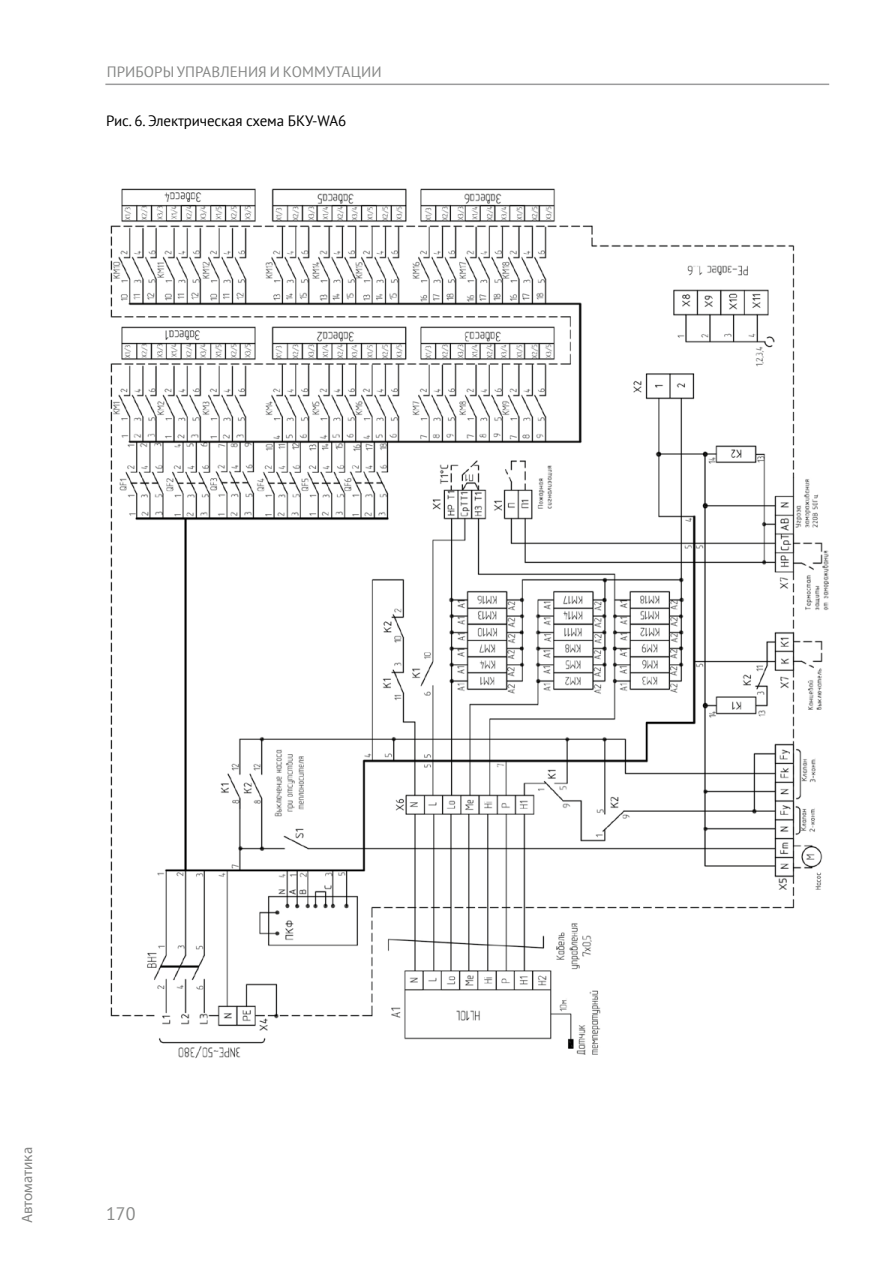
<style>
.page{position:relative;width:893px;height:1263px;background:#fff}
.page>*{position:absolute;margin:0;border:0;box-sizing:border-box;transform-origin:0 0}
.t1{font:18px "PT Sans";color:#868786}
.t2{font:15px "PT Sans";letter-spacing:-.01em;color:#000}
.t3{font:15px "PT Sans";letter-spacing:.005em;color:#868786}
.t4{font:15px "Myriad Pro";color:#868786}
</style>
<div class="page">
<hr style="left:105px;top:84px;width:724px;height:1px;background:#9c9c9d">
<img style="left:110px;top:188px;width:719px;height:871px">
<p class="t3" style="left:107px;top:62px;width:276px">ПРИБОРЫ УПРАВЛЕНИЯ И КОММУТАЦИИ</p>
<p class="t2" style="left:106px;top:111px;width:241px">Рис. 6. Электрическая схема БКУ-WA6</p>
<p class="t4" style="left:18px;top:1223px;width:78px;rotate:-90deg">Автоматика</p>
<p class="t1" style="left:106px;top:1202px;width:31px">170</p>
</div>
